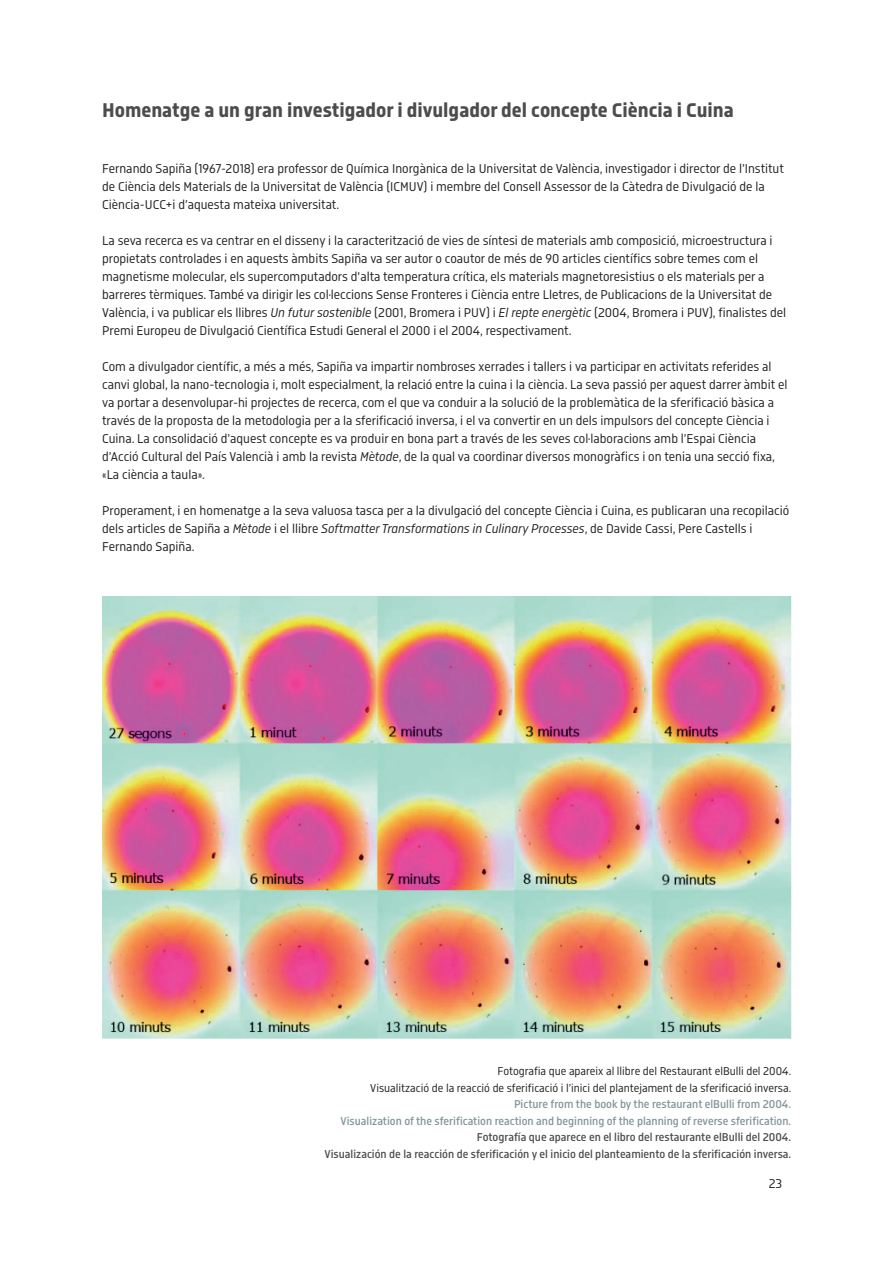
<style>
.page{position:relative;width:893px;height:1263px;background:#fff}
.page>*{position:absolute;margin:0;border:0;box-sizing:border-box;transform-origin:0 0}
.t1{font:700 21px "Isotonic";color:#4d4b4b}
.t2{font:13.5px/18px "Isotonic";color:#231f20}
.t3{font:500 12px/16.5px "Isotonic";color:#4d4b4b;text-align:right}
.t4{font:12px/16.5px "Isotonic";color:#231f20;text-align:right}
.t5{font:500 12px/16.5px "Isotonic";color:#819598;text-align:right}
.s1{font-style:italic}
</style>
<div class="page">
<img style="left:102px;top:597px;width:689px;height:441px">
<h1 class="t1" style="left:102px;top:98px;width:633px">Homenatge a un gran investigador i divulgador del concepte Ciència i Cuina</h1>
<p class="t2" style="left:102px;top:160px;width:683px">Fernando Sapiña (1967-2018) era professor de Química Inorgànica de la Universitat de València, investigador i director de l’Institut de Ciència dels Materials de la Universitat de València (ICMUV) i membre del Consell Assessor de la Càtedra de Divulgació de la<br>Ciència-UCC+i d’aquesta mateixa universitat.</p>
<p class="t2" style="left:102px;top:232px;width:685px">La seva recerca es va centrar en el disseny i la caracterització de vies de síntesi de materials amb composició, microestructura i propietats controlades i en aquests àmbits Sapiña va ser autor o coautor de més de 90 articles científics sobre temes com el magnetisme molecular, els supercomputadors d'alta temperatura crítica, els materials magnetoresistius o els materials per a barreres tèrmiques. També va dirigir les col·leccions Sense Fronteres i Ciència entre Lletres, de Publicacions de la Universitat de València, i va publicar els llibres <span class="s1">Un futur sostenible</span> (2001, Bromera i PUV) i <span class="s1">El repte energètic</span> (2004, Bromera i PUV), finalistes del Premi Europeu de Divulgació Científica Estudi General el 2000 i el 2004, respectivament.</p>
<p class="t2" style="left:102px;top:358px;width:687px">Com a divulgador científic, a més a més, Sapiña va impartir nombroses xerrades i tallers i va participar en activitats referides al canvi global, la nano-tecnologia i, molt especialment, la relació entre la cuina i la ciència. La seva passió per aquest darrer àmbit el va portar a desenvolupar-hi projectes de recerca, com el que va conduir a la solució de la problemàtica de la sferificació bàsica a través de la proposta de la metodologia per a la sferificació inversa, i el va convertir en un dels impulsors del concepte Ciència i Cuina. La consolidació d’aquest concepte es va produir en bona part a través de les seves col·laboracions amb l’Espai Ciència d’Acció Cultural del País Valencià i amb la revista <span class="s1">Mètode</span>, de la qual va coordinar diversos monogràfics i on tenia una secció fixa, «La ciència a taula».</p>
<p class="t2" style="left:102px;top:502px;width:688px">Properament, i en homenatge a la seva valuosa tasca per a la divulgació del concepte Ciència i Cuina, es publicaran una recopilació dels articles de Sapiña a <span class="s1">Mètode</span> i el llibre <span class="s1">Softmatter Transformations in Culinary Processes</span>, de Davide Cassi, Pere Castells i<br>Fernando Sapiña.</p>
<p class="t4" style="left:370px;top:1063px;width:423px">Fotografia que apareix al llibre del Restaurant elBulli del 2004.<br>Visualització de la reacció de sferificació i l’inici del plantejament de la sferificació inversa.</p>
<p class="t5" style="left:340px;top:1096px;width:452px">Picture from the book by the restaurant elBulli from 2004.<br>Visualization of the sferification reaction and beginning of the planning of reverse sferification.</p>
<p class="t3" style="left:325px;top:1129px;width:468px">Fotografía que aparece en el libro del restaurante elBulli del 2004.<br>Visualización de la reacción de sferificación y el inicio del planteamiento de la sferificación inversa.</p>
<p class="t2" style="left:769px;top:1175px;width:15px">23</p>
</div>
